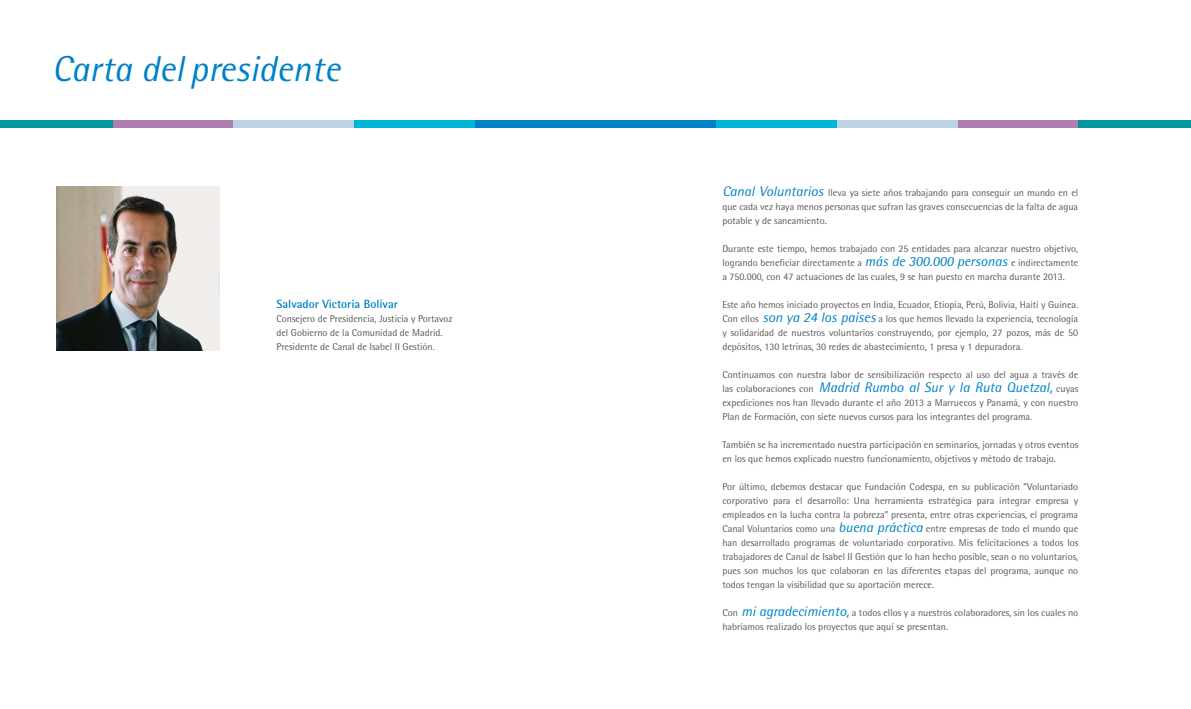
<style>
.page{position:relative;width:1191px;height:709px;background:#fff}
.page>*{position:absolute;margin:0;border:0;box-sizing:border-box;transform-origin:0 0}
.t1{font:italic 36px "Rotis Semi Sans Std";color:#0081c7}
.t2{font:italic 14px "Rotis Semi Sans Std";color:#0081c7}
.t3{font:700 12px "Rotis Semi Sans Std";color:#0081c7}
.t4{font:10px/14px "Rotis Semi Sans Std";color:#58585a}
.s1{font-style:italic;font-size:14px;color:#0081c7}
.s2{font-style:normal;font-size:10px;color:#58585a}
</style>
<div class="page">
<img style="left:57px;top:186px;width:163px;height:164px">
<div style="left:475px;top:121px;width:120px;height:7px;background:#0081c7"></div>
<div style="left:354px;top:121px;width:121px;height:7px;background:#00b4d7"></div>
<div style="left:233px;top:121px;width:121px;height:7px;background:#bcd3e4"></div>
<div style="left:112px;top:121px;width:121px;height:7px;background:#b17eb1"></div>
<div style="left:0;top:121px;width:112px;height:7px;background:#00989f"></div>
<div style="left:595px;top:121px;width:121px;height:7px;background:#0081c7"></div>
<div style="left:716px;top:121px;width:121px;height:7px;background:#00b4d7"></div>
<div style="left:837px;top:121px;width:121px;height:7px;background:#bcd3e4"></div>
<div style="left:958px;top:121px;width:120px;height:7px;background:#b17eb1"></div>
<div style="left:1078px;top:121px;width:113px;height:7px;background:#00989f"></div>
<h1 class="t1" style="left:52px;top:47px;width:290px">Carta del presidente</h1>
<p class="t3" style="left:276px;top:296px;width:123px">Salvador Victoria Bolívar</p>
<p class="t4" style="left:276px;top:311px;width:178px">Consejero de Presidencia, Justicia y Portavoz del Gobierno de la Comunidad de Madrid.<br>Presidente de CanaI de Isabel II Gestión.</p>
<p class="t4" style="left:722px;top:186px;width:357px;text-align:justify"><span class="s1">Canal Voluntarios</span> lleva ya siete años trabajando para conseguir un mundo en el que cada vez haya menos personas que sufran las graves consecuencias de la falta de agua potable y de saneamiento.</p>
<p class="t4" style="left:722px;top:242px;width:357px;text-align:justify">Durante este tiempo, hemos trabajado con 25 entidades para alcanzar nuestro objetivo, logrando beneficiar directamente a <span class="s1">más de 300.000 personas</span> e indirectamente a 750.000, con 47 actuaciones de las cuales, 9 se han puesto en marcha durante 2013.</p>
<p class="t4" style="left:722px;top:298px;width:357px;text-align:justify">Este año hemos iniciado proyectos en India, Ecuador, Etiopía, Perú, Bolivia, Haití y Guinea.<br>Con ellos <span class="s1">son ya 24 los países</span> a los que hemos llevado la experiencia, tecnología y solidaridad de nuestros voluntarios construyendo, por ejemplo, 27 pozos, más de 50 depósitos, 130 letrinas, 30 redes de abastecimiento, 1 presa y 1 depuradora.</p>
<p class="t4" style="left:722px;top:368px;width:357px">Continuamos con nuestra labor de sensibilización respecto al uso del agua a través de</p>
<h2 class="t2" style="left:722px;top:379px;width:357px"><span class="s2">las colaboraciones con</span> Madrid Rumbo al Sur y la Ruta Quetzal, <span class="s2">cuyas</span></h2>
<p class="t4" style="left:722px;top:396px;width:357px">expediciones nos han llevado durante el año 2013 a Marruecos y Panamá, y con nuestro<br>Plan de Formación, con siete nuevos cursos para los integrantes del programa.</p>
<p class="t4" style="left:722px;top:438px;width:357px">También se ha incrementado nuestra participación en seminarios, jornadas y otros eventos en los que hemos explicado nuestro funcionamiento, objetivos y método de trabajo.</p>
<p class="t4" style="left:722px;top:480px;width:357px;text-align:justify">Por último, debemos destacar que Fundación Codespa, en su publicación “Voluntariado corporativo para el desarrollo: Una herramienta estratégica para integrar empresa y empleados en la lucha contra la pobreza” presenta, entre otras experiencias, el programa Canal Voluntarios como una <span class="s1">buena práctica</span> entre empresas de todo el mundo que han desarrollado programas de voluntariado corporativo. Mis felicitaciones a todos los trabajadores de Canal de Isabel II Gestión que lo han hecho posible, sean o no voluntarios, pues son muchos los que colaboran en las diferentes etapas del programa, aunque no todos tengan la visibilidad que su aportación merece.</p>
<p class="t4" style="left:722px;top:606px;width:357px">Con <span class="s1">mi agradecimiento,</span> a todos ellos y a nuestros colaboradores, sin los cuales no habríamos realizado los proyectos que aquí se presentan.</p>
</div>
